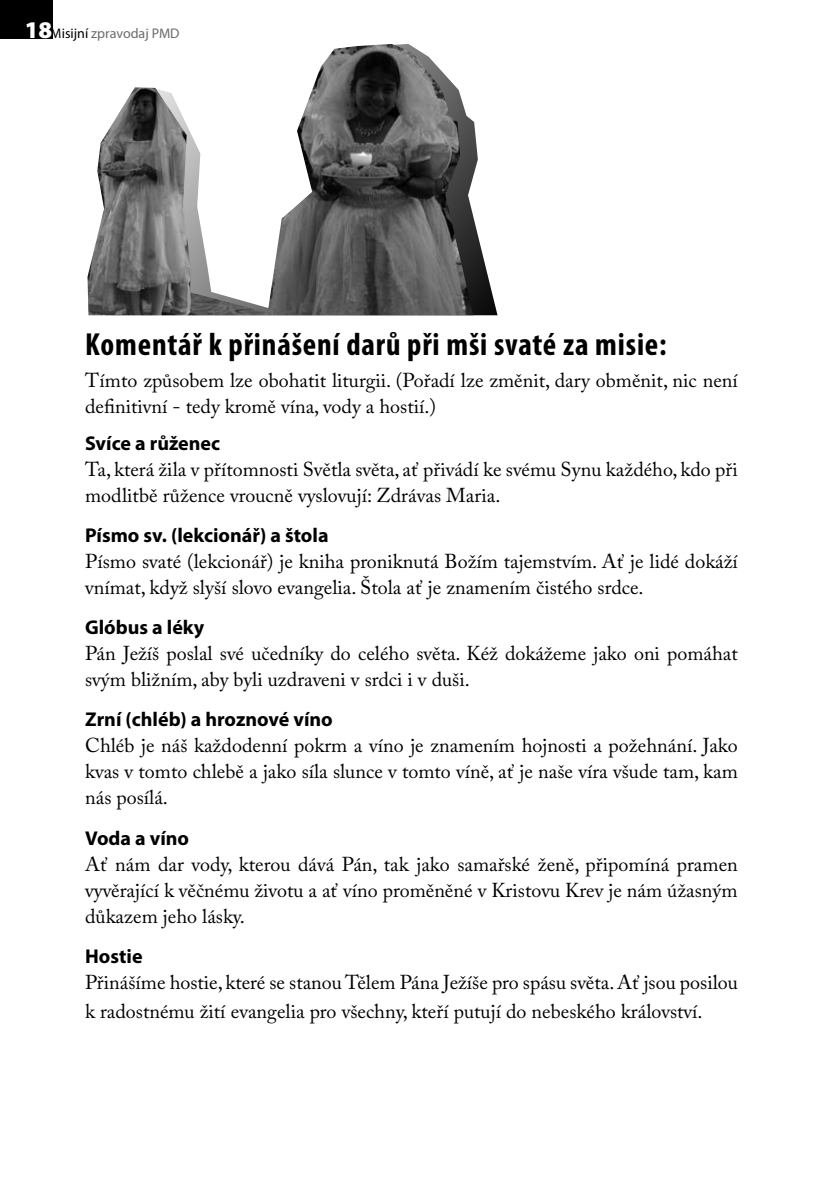
<style>
.page{position:relative;width:840px;height:1191px;background:#fff}
.page>*{position:absolute;margin:0;border:0;box-sizing:border-box;transform-origin:0 0}
.t1{font:700 condensed 32px "Myriad Pro";letter-spacing:.025em;color:#000}
.t2{font:20px/26px "Adobe Caslon Pro";color:#000}
.t3{font:700 20px "Myriad Pro";color:#000}
.t4{font:14px "Myriad Pro";color:#6b6b6b}
.s1{font-weight:900;font-size:24px;color:#fff}
.s2{color:#000}
</style>
<div class="page">
<div style="left:0;top:0;width:52px;height:38px;background:#000"></div>
<svg style="left:473px;top:121px;width:24px;height:194px"></svg>
<img style="left:87px;top:44px;width:386px;height:271px">
<p class="t4" style="left:25px;top:28px;width:156px"><span class="s1">18</span><span class="s2">Misijní</span> zpravodaj PMD</p>
<h1 class="t1" style="left:85px;top:332px;width:582px">Komentář k přinášení darů při mši svaté za misie:</h1>
<p class="t2" style="left:85px;top:369px;width:654px">Tímto způsobem lze obohatit liturgii. (Pořadí lze změnit, dary obměnit, nic není definitivní - tedy kromě vína, vody a hostií.)</p>
<p class="t3" style="left:85px;top:436px;width:136px">Svíce a růženec</p>
<p class="t2" style="left:85px;top:458px;width:653px">Ta, která žila v přítomnosti Světla světa, ať přivádí ke svému Synu každého, kdo při modlitbě růžence vroucně vyslovují: Zdrávas Maria.</p>
<p class="t3" style="left:85px;top:528px;width:245px">Písmo sv. (lekcionář) a štola</p>
<p class="t2" style="left:85px;top:550px;width:654px">Písmo svaté (lekcionář) je kniha proniknutá Božím tajemstvím. Ať je lidé dokáží vnímat, když slyší slovo evangelia. Štola ať je znamením čistého srdce.</p>
<p class="t3" style="left:85px;top:620px;width:120px">Glóbus a léky</p>
<p class="t2" style="left:85px;top:642px;width:654px">Pán Ježíš poslal své učedníky do celého světa. Kéž dokážeme jako oni pomáhat svým bližním, aby byli uzdraveni v srdci i v duši.</p>
<p class="t3" style="left:85px;top:712px;width:249px">Zrní (chléb) a hroznové víno</p>
<p class="t2" style="left:85px;top:734px;width:653px;text-align:justify">Chléb je náš každodenní pokrm a víno je znamením hojnosti a požehnání. Jako kvas v tomto chlebě a jako síla slunce v tomto víně, ať je naše víra všude tam, kam nás posílá.</p>
<p class="t3" style="left:85px;top:830px;width:105px">Voda a víno</p>
<p class="t2" style="left:85px;top:853px;width:653px;text-align:justify">Ať nám dar vody, kterou dává Pán, tak jako samařské ženě, připomíná pramen vyvěrající k věčnému životu a ať víno proměněné v Kristovu Krev je nám úžasným důkazem jeho lásky.</p>
<p class="t3" style="left:85px;top:948px;width:59px">Hostie</p>
<p class="t2" style="left:85px;top:969px;width:654px;line-height:28.8px">Přinášíme hostie, které se stanou Tělem Pána Ježíše pro spásu světa. Ať jsou posilou k radostnému žití evangelia pro všechny, kteří putují do nebeského království.</p>
</div>
